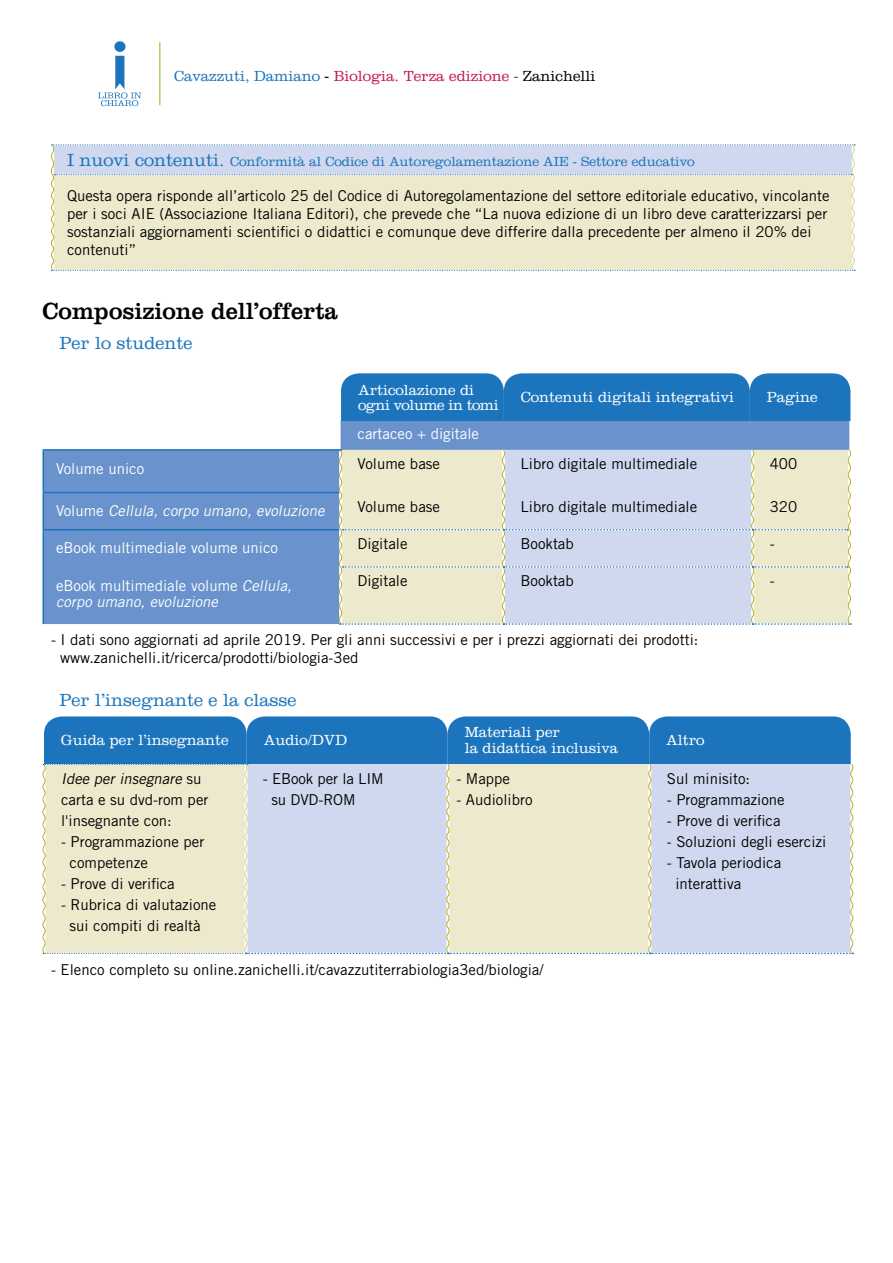
<style>
.page{position:relative;width:893px;height:1263px;background:#fff}
.page>*{position:absolute;margin:0;border:0;box-sizing:border-box;transform-origin:0 0}
.t1{font:24px "Clarendon";color:#000}
.t2{font:300 18px "Clarendon";color:#1c75bc}
.t3{font:15px/21px "Trade Gothic LT Std";color:#000}
.t4{font:300 15px/16.5px "Clarendon";color:#fff}
.t5{font:italic 15px/16.5px "Trade Gothic LT Std";color:#fff}
.t6{font:15px "Trade Gothic LT Std";color:#fff}
.t7{font:300 15px "Clarendon";color:#c51b4b}
.t8{font:300 13.5px "Clarendon";color:#1c75bc}
.s1{color:#1c75bc}
.s2{color:#000}
.s3{font-size:18px}
.s4{font-style:normal}
.s5{font-style:italic}
</style>
<div class="page">
<hr style="left:159px;top:42px;width:1px;height:63px;background:#bbb02a">
<div style="left:114px;top:41px;width:11px;height:11px;background:#1c75bc;border-radius:50%"></div>
<svg style="left:98px;top:56px;width:43px;height:50px"></svg>
<svg style="left:51px;top:144px;width:805px;height:127px;background:#e4e4d4"></svg>
<svg style="left:44px;top:420px;width:805px;height:204px;background:#7b9fd2"></svg>
<svg style="left:338px;top:449px;width:514px;height:176px;background:#dcdfdb"></svg>
<hr style="left:43px;top:451px;width:1px;height:41px;background:#1c75bc">
<hr style="left:43px;top:449px;width:299px;height:2px;background:#1c75bc">
<hr style="left:43px;top:492px;width:296px;height:1px;background:#1c75bc">
<hr style="left:43px;top:529px;width:296px;height:1px;background:#1c75bc">
<hr style="left:43px;top:493px;width:1px;height:36px;background:#1c75bc">
<hr style="left:43px;top:530px;width:1px;height:37px;background:#1c75bc">
<hr style="left:43px;top:567px;width:1px;height:57px;background:#1c75bc">
<svg style="left:42px;top:716px;width:812px;height:238px;background:#b8cbd6"></svg>
<div style="left:341px;top:373px;width:509px;height:48px;background:#1c75bc"></div>
<p class="t7" style="left:174px;top:67px;width:423px"><span class="s1">Cavazzuti, Damiano</span> <span class="s2">-</span> Biologia. Terza edizione <span class="s1">-</span> <span class="s2">Zanichelli</span></p>
<p class="t8" style="left:67px;top:154px;width:629px"><span class="s3">I nuovi contenuti.</span> Conformità al Codice di Autoregolamentazione AIE - Settore educativo</p>
<p class="t3" style="left:67px;top:186px;width:764px;line-height:18px">Questa opera risponde all’articolo 25 del Codice di Autoregolamentazione del settore editoriale educativo, vincolante per i soci AIE (Associazione Italiana Editori), che prevede che “La nuova edizione di un libro deve caratterizzarsi per sostanziali aggiornamenti scientifici o didattici e comunque deve differire dalla precedente per almeno il 20% dei contenuti”</p>
<h1 class="t1" style="left:43px;top:297px;width:297px">Composizione dell’offerta</h1>
<p class="t2" style="left:60px;top:333px;width:135px">Per lo studente</p>
<p class="t4" style="left:358px;top:382px;width:142px;line-height:15px">Articolazione di ogni volume in tomi</p>
<p class="t4" style="left:521px;top:389px;width:215px">Contenuti digitali integrativi</p>
<p class="t6" style="left:358px;top:425px;width:123px">cartaceo + digitale</p>
<p class="t4" style="left:767px;top:389px;width:52px">Pagine</p>
<p class="t6" style="left:56px;top:459px;width:90px">Volume unico</p>
<p class="t3" style="left:358px;top:453px;width:84px">Volume base</p>
<p class="t3" style="left:520px;top:453px;width:178px">Libro digitale multimediale</p>
<p class="t3" style="left:770px;top:453px;width:29px">400</p>
<p class="t5" style="left:56px;top:502px;width:273px"><span class="s4">Vo l u m e</span> Cellula, corpo umano, evoluzione</p>
<p class="t3" style="left:358px;top:496px;width:84px">Volume base</p>
<p class="t3" style="left:520px;top:496px;width:178px">Libro digitale multimediale</p>
<p class="t3" style="left:770px;top:496px;width:29px">320</p>
<p class="t6" style="left:56px;top:539px;width:224px">eBook multimediale volume unico</p>
<p class="t3" style="left:358px;top:533px;width:52px">Digitale</p>
<p class="t3" style="left:520px;top:533px;width:55px">Booktab</p>
<p class="t3" style="left:770px;top:533px;width:6px">-</p>
<p class="t5" style="left:56px;top:577px;width:240px"><span class="s4">eBook multimediale volume</span> Cellula, corpo umano, evoluzione</p>
<p class="t3" style="left:358px;top:570px;width:52px">Digitale</p>
<p class="t3" style="left:520px;top:570px;width:55px">Booktab</p>
<p class="t3" style="left:770px;top:570px;width:6px">-</p>
<p class="t3" style="left:60px;top:631px;width:640px;line-height:18px;text-indent:-9px">- I dati sono aggiornati ad aprile 2019. Per gli anni successivi e per i prezzi aggiornati dei prodotti: www.zanichelli.it/ricerca/prodotti/biologia-3ed</p>
<p class="t2" style="left:60px;top:690px;width:238px">Per l’insegnante e la classe</p>
<p class="t4" style="left:61px;top:732px;width:169px">Guida per l’insegnante</p>
<p class="t4" style="left:264px;top:732px;width:85px">Audio/DVD</p>
<p class="t4" style="left:465px;top:724px;width:155px">Materiali per<br>la didattica inclusiva</p>
<p class="t4" style="left:666px;top:732px;width:40px">Altro</p>
<p class="t3" style="left:61px;top:768px;width:149px"><span class="s5">Idee per insegnare</span> s u carta e su dvd-rom per l'insegnante con:</p>
<p class="t3" style="left:70px;top:831px;width:136px;text-indent:-9px">- Programmazione per competenze</p>
<p class="t3" style="left:61px;top:873px;width:115px">- Prove di verifica</p>
<p class="t3" style="left:61px;top:894px;width:157px;text-align:center">- Rubrica di valutazione sui compiti di realtà</p>
<p class="t3" style="left:271px;top:768px;width:114px;text-indent:-9px">- EBook per la LIM su DVD-ROM</p>
<p class="t3" style="left:456px;top:768px;width:55px">- Mappe</p>
<p class="t3" style="left:456px;top:789px;width:78px">- Audiolibro</p>
<p class="t3" style="left:51px;top:959px;width:494px">- Elenco completo su online.zanichelli.it/cavazzutiterrabiologia3ed/biologia/</p>
<p class="t3" style="left:667px;top:768px;width:85px">Sul minisito:</p>
<p class="t3" style="left:667px;top:789px;width:119px">- Programmazione</p>
<p class="t3" style="left:667px;top:810px;width:115px">- Prove di verifica</p>
<p class="t3" style="left:667px;top:831px;width:161px">- Soluzioni degli esercizi</p>
<p class="t3" style="left:675px;top:852px;width:107px;text-indent:-9px">- Tavola periodica interattiva</p>
</div>
